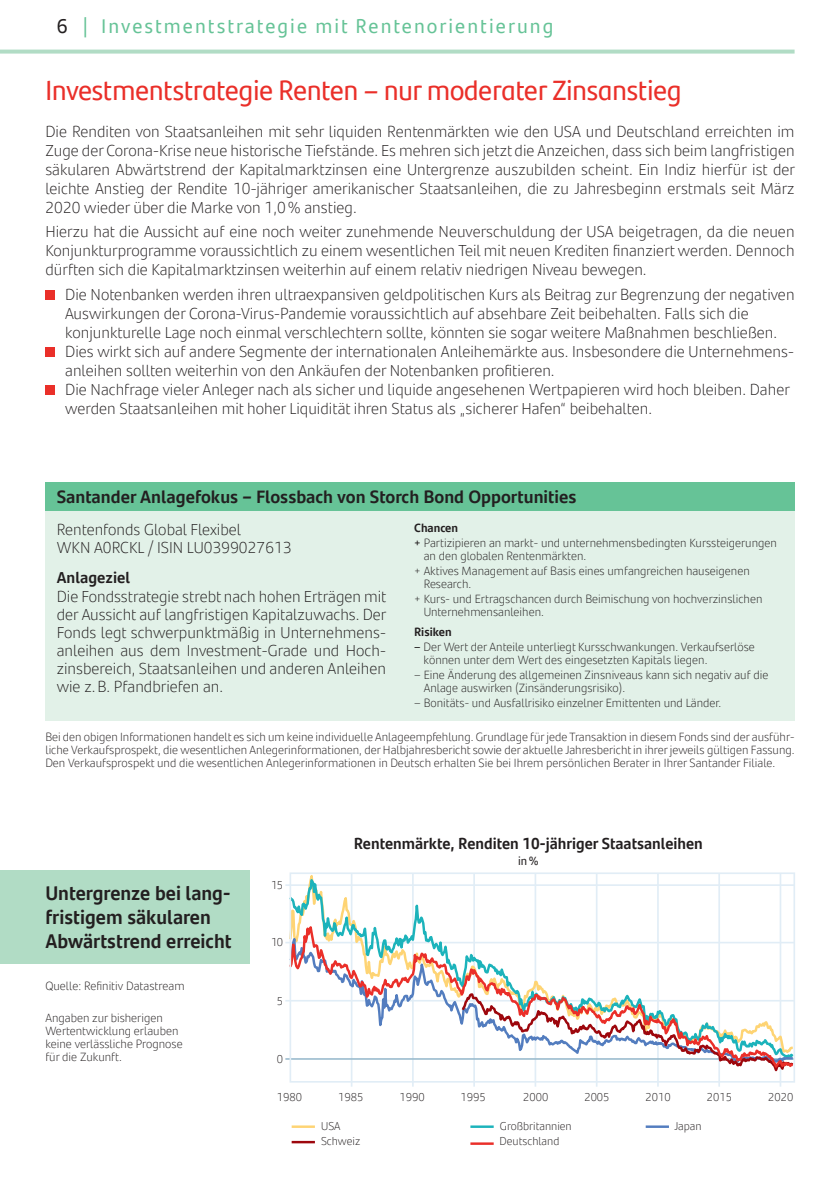
<style>
.page{position:relative;width:840px;height:1191px;background:#fff}
.page>*{position:absolute;margin:0;border:0;box-sizing:border-box;transform-origin:0 0}
.t1{font:28px "Santander Headline";color:#ea2f29}
.t2{font:700 20px/24px "Santander Text";color:#231f20}
.t3{font:20px "Santander Text";letter-spacing:.1em;color:#66c397}
.t4{font:700 18px "Santander Text";color:#231f20}
.t5{font:300 16px/19px "Santander Text";color:#231f20;text-align:justify}
.t6{font:700 16px "Santander Text";color:#231f20}
.t7{font:300 12px/13px "Santander Text";color:#231f20}
.t8{font:700 12px "Santander Text";color:#231f20}
.t9{font:12px "Santander Text";color:#231f20}
.t10{font:300 11.4px "Santander Text";color:#231f20}
.s1{color:#231f20}
.s2{font-weight:700}
.s3{font-weight:400}
</style>
<div class="page">
<svg style="left:0;top:50px;width:794px;height:4px;background:#b9dfcb"></svg>
<div style="left:45px;top:505px;width:749px;height:215px;background:#e2f1e8"></div>
<div style="left:45px;top:482px;width:749px;height:28px;background:#66c397"></div>
<div style="left:45px;top:290px;width:10px;height:10px;background:#ea2f29"></div>
<div style="left:45px;top:347px;width:10px;height:10px;background:#ea2f29"></div>
<div style="left:45px;top:385px;width:10px;height:10px;background:#ea2f29"></div>
<div style="left:0;top:870px;width:249px;height:94px;background:#b1dcc5"></div>
<hr style="left:285px;top:884px;width:508px;height:2px;background:#e1edf6">
<hr style="left:285px;top:941px;width:508px;height:2px;background:#e1edf6">
<hr style="left:285px;top:1000px;width:508px;height:1px;background:#e1edf6">
<hr style="left:350px;top:873px;width:2px;height:213px;background:#e1edf6">
<hr style="left:412px;top:873px;width:1px;height:213px;background:#e1edf6">
<hr style="left:473px;top:873px;width:1px;height:213px;background:#e1edf6">
<hr style="left:534px;top:873px;width:2px;height:213px;background:#e1edf6">
<hr style="left:595px;top:873px;width:2px;height:213px;background:#e1edf6">
<hr style="left:656px;top:873px;width:2px;height:213px;background:#e1edf6">
<hr style="left:718px;top:873px;width:1px;height:213px;background:#e1edf6">
<hr style="left:779px;top:873px;width:1px;height:213px;background:#e1edf6">
<hr style="left:285px;top:1058px;width:508px;height:1px;background:#9cbcce">
<svg style="left:292px;top:872px;width:503px;height:39px"></svg>
<svg style="left:287px;top:911px;width:508px;height:160px"></svg>
<div style="left:289px;top:872px;width:505px;height:210px;border:2px solid #e1edf6"></div>
<hr style="left:291px;top:1125px;width:24px;height:3px;background:#fed474">
<hr style="left:470px;top:1125px;width:23px;height:3px;background:#1cb3bb">
<hr style="left:645px;top:1125px;width:23px;height:3px;background:#537dbf">
<hr style="left:291px;top:1140px;width:24px;height:3px;background:#9d070d">
<hr style="left:470px;top:1142px;width:23px;height:2px;background:#ea2f29">
<p class="t3" style="left:57px;top:11px;width:498px"><span class="s1">6</span> | Investmentstrategie mit Rentenorientierung</p>
<h1 class="t1" style="left:45px;top:69px;width:637px">Investmentstrategie Renten – nur moderater Zinsanstieg</h1>
<p class="t5" style="left:45px;top:121px;width:750px">Die Renditen von Staatsanleihen mit sehr liquiden Rentenmärkten wie den USA und Deutschland erreichten im Zuge der Corona-Krise neue historische Tiefstände. Es mehren sich jetzt die Anzeichen, dass sich beim langfristigen säkularen Abwärtstrend der Kapitalmarktzinsen eine Untergrenze auszubilden scheint. Ein Indiz hierfür ist der leichte Anstieg der Rendite 10-jähriger amerikanischer Staatsanleihen, die zu Jahresbeginn erstmals seit März 2020 wieder über die Marke von 1,0% anstieg.</p>
<p class="t5" style="left:45px;top:222px;width:750px">Hierzu hat die Aussicht auf eine noch weiter zunehmende Neuverschuldung der USA beigetragen, da die neuen Konjunkturprogramme voraussichtlich zu einem wesentlichen Teil mit neuen Krediten finanziert werden. Dennoch dürften sich die Kapitalmarktzinsen weiterhin auf einem relativ niedrigen Niveau bewegen.</p>
<p class="t5" style="left:65px;top:284px;width:730px;text-align:left">Die Notenbanken werden ihren ultraexpansiven geldpolitischen Kurs als Beitrag zur Begrenzung der negativen Auswirkungen der Corona-Virus-Pandemie voraussichtlich auf absehbare Zeit beibehalten. Falls sich die konjunkturelle Lage noch einmal verschlechtern sollte, könnten sie sogar weitere Maßnahmen beschließen.<br>Dies wirkt sich auf andere Segmente der internationalen Anleihemärkte aus. Insbesondere die Unternehmens&shy;anleihen sollten weiterhin von den Ankäufen der Notenbanken profitieren.<br>Die Nachfrage vieler Anleger nach als sicher und liquide angesehenen Wertpapieren wird hoch bleiben. Daher werden Staatsanleihen mit hoher Liquidität ihren Status als „sicherer Hafen“ beibehalten.</p>
<p class="t4" style="left:57px;top:482px;width:521px">Santander Anlagefokus – Flossbach von Storch Bond Opportunities</p>
<p class="t5" style="left:57px;top:520px;width:236px;line-height:18px">Rentenfonds Global Flexibel<br>WKN A0RCKL / ISIN LU0399027613</p>
<p class="t6" style="left:57px;top:564px;width:75px">Anlageziel</p>
<p class="t5" style="left:57px;top:586px;width:331px;line-height:18px">Die Fondsstrategie strebt nach hohen Erträgen mit der Aussicht auf langfristigen Kapitalzuwachs. Der Fonds legt schwerpunktmäßig in Unternehmens&shy;anleihen aus dem Investment-Grade und Hoch&shy;zinsbereich, Staatsanleihen und anderen Anleihen wie z.B. Pfandbriefen an.</p>
<p class="t7" style="left:414px;top:520px;width:364px;line-height:14.4px"><span class="s2">Chancen<br></span><span class="s3">+</span> Partizipieren an markt- und unternehmensbedingten Kurssteigerungen</p>
<p class="t7" style="left:414px;top:547px;width:337px;line-height:15px;text-indent:9px">an den globalen Rentenmärkten.<br>+ Aktives Management auf Basis eines umfangreichen hauseigenen</p>
<p class="t7" style="left:414px;top:575px;width:349px;line-height:15px;text-indent:9px">Research.<br>+ Kurs- und Ertragschancen durch Beimischung von hochverzinslichen</p>
<p class="t7" style="left:423px;top:604px;width:122px">Unternehmensanleihen.</p>
<p class="t8" style="left:414px;top:622px;width:39px">Risiken</p>
<p class="t7" style="left:423px;top:640px;width:332px;text-indent:-9px"><span class="s3">–</span> Der Wert der Anteile unterliegt Kursschwankungen. Verkaufserlöse können unter dem Wert des eingesetzten Kapitals liegen.</p>
<p class="t7" style="left:423px;top:668px;width:346px;text-indent:-9px">– Eine Änderung des allgemeinen Zinsniveaus kann sich negativ auf die<br>Anlage auswirken (Zinsänderungsrisiko).</p>
<p class="t7" style="left:414px;top:696px;width:308px">– Bonitäts- und Ausfallrisiko einzelner Emittenten und Länder.</p>
<p class="t7" style="left:45px;top:729px;width:750px;text-align:justify">Bei den obigen Informationen handelt es sich um keine individuelle Anlageempfehlung. Grundlage für jede Transaktion in diesem Fonds sind der ausführ&shy;liche Verkaufsprospekt, die wesentlichen Anlegerinformationen, der Halbjahresbericht sowie der aktuelle Jahresbericht in ihrer jeweils gültigen Fassung.<br>Den Verkaufsprospekt und die wesentlichen Anlegerinformationen in Deutsch erhalten Sie bei Ihrem persönlichen Berater in Ihrer Santander Filiale.</p>
<p class="t2" style="left:45px;top:879px;width:188px">Untergrenze bei lang&shy;fristigem säkularen<br>Abwärtstrend erreicht</p>
<p class="t7" style="left:45px;top:979px;width:141px">Quelle: Refinitiv Datastream</p>
<p class="t7" style="left:45px;top:1010px;width:139px">Angaben zur bisherigen<br>Wertentwicklung erlauben keine verlässliche Prognose für die Zukunft.</p>
<p class="t10" style="left:271px;top:876px;width:14px">15</p>
<p class="t10" style="left:271px;top:934px;width:14px">10</p>
<p class="t10" style="left:277px;top:992px;width:8px">5</p>
<p class="t10" style="left:277px;top:1050px;width:8px">0</p>
<p class="t6" style="left:353px;top:830px;width:350px">Rentenmärkte, Renditen 10-jähriger Staatsanleihen</p>
<p class="t9" style="left:518px;top:851px;width:22px">in%</p>
<p class="t10" style="left:277px;top:1088px;width:27px">1980</p>
<p class="t10" style="left:338px;top:1088px;width:27px">1985</p>
<p class="t10" style="left:399px;top:1088px;width:27px">1990</p>
<p class="t10" style="left:460px;top:1088px;width:27px">1995</p>
<p class="t10" style="left:523px;top:1088px;width:27px">2000</p>
<p class="t10" style="left:584px;top:1088px;width:27px">2005</p>
<p class="t10" style="left:645px;top:1088px;width:27px">2010</p>
<p class="t10" style="left:706px;top:1088px;width:27px">2015</p>
<p class="t10" style="left:767px;top:1088px;width:27px">2020</p>
<p class="t10" style="left:321px;top:1117px;width:21px">USA</p>
<p class="t10" style="left:499px;top:1117px;width:73px">Großbritannien</p>
<p class="t10" style="left:674px;top:1117px;width:29px">Japan</p>
<p class="t10" style="left:321px;top:1132px;width:41px">Schweiz</p>
<p class="t10" style="left:499px;top:1132px;width:61px">Deutschland</p>
</div>
